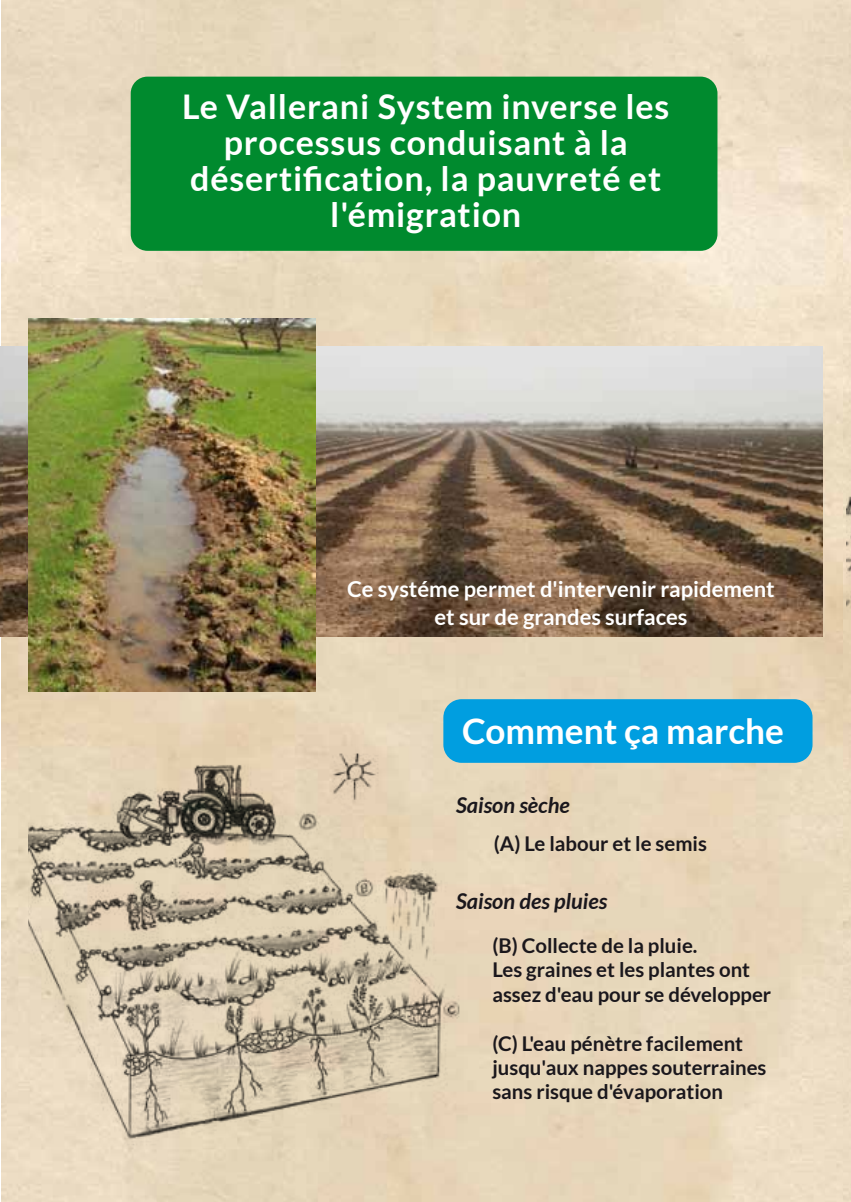
<style>
.page{position:relative;width:851px;height:1202px;background:#fff}
.page>*{position:absolute;margin:0;border:0;box-sizing:border-box;transform-origin:0 0}
.t1{font:700 35.2px "Lato";color:#fff}
.t2{font:700 34px/36px "Lato";letter-spacing:.025em;color:#fff;text-align:center}
.t3{font:700 22px/28.6px "Lato";color:#fff;text-align:center}
.t4{font:italic 700 21.8px "Lato";color:#1a171c}
.t5{font:700 20.4px/24.4px "Lato";color:#1a171c}
</style>
<div class="page">
<img style="left:1px;top:0;width:842px;height:1202px">
<div style="left:131px;top:77px;width:586px;height:174px;background:#008a2e;border-radius:17px"></div>
<img style="left:0;top:347px;width:822px;height:290px">
<img style="left:28px;top:744px;width:435px;height:403px">
<div style="left:443px;top:699px;width:369px;height:64px;background:#009ee0;border-radius:18px"></div>
<svg style="left:838px;top:492px;width:12px;height:185px;fill:#e6d1b0"></svg>
<img style="left:845px;top:440px;width:5px;height:179px">
<img style="left:28px;top:318px;width:287px;height:373px">
<h2 class="t2" style="left:182px;top:88px;width:488px">Le Vallerani System inverse les processus conduisant à la désertification, la pauvreté et l'émigration</h2>
<p class="t3" style="left:347px;top:574px;width:429px">Ce systéme permet d'intervenir rapidement et sur de grandes surfaces</p>
<h1 class="t1" style="left:461px;top:711px;width:323px">Comment ça marche</h1>
<p class="t4" style="left:455px;top:792px;width:115px">Saison sèche</p>
<p class="t5" style="left:493px;top:831px;width:214px">(A) Le labour et le semis</p>
<p class="t4" style="left:455px;top:889px;width:153px">Saison des pluies</p>
<p class="t5" style="left:492px;top:933px;width:280px">(B) Collecte de la pluie.<br>Les graines et les plantes ont assez d'eau pour se développer</p>
<p class="t5" style="left:492px;top:1031px;width:275px">(C) L'eau pénètre facilement jusqu'aux nappes souterraines sans risque d'évaporation</p>
</div>
